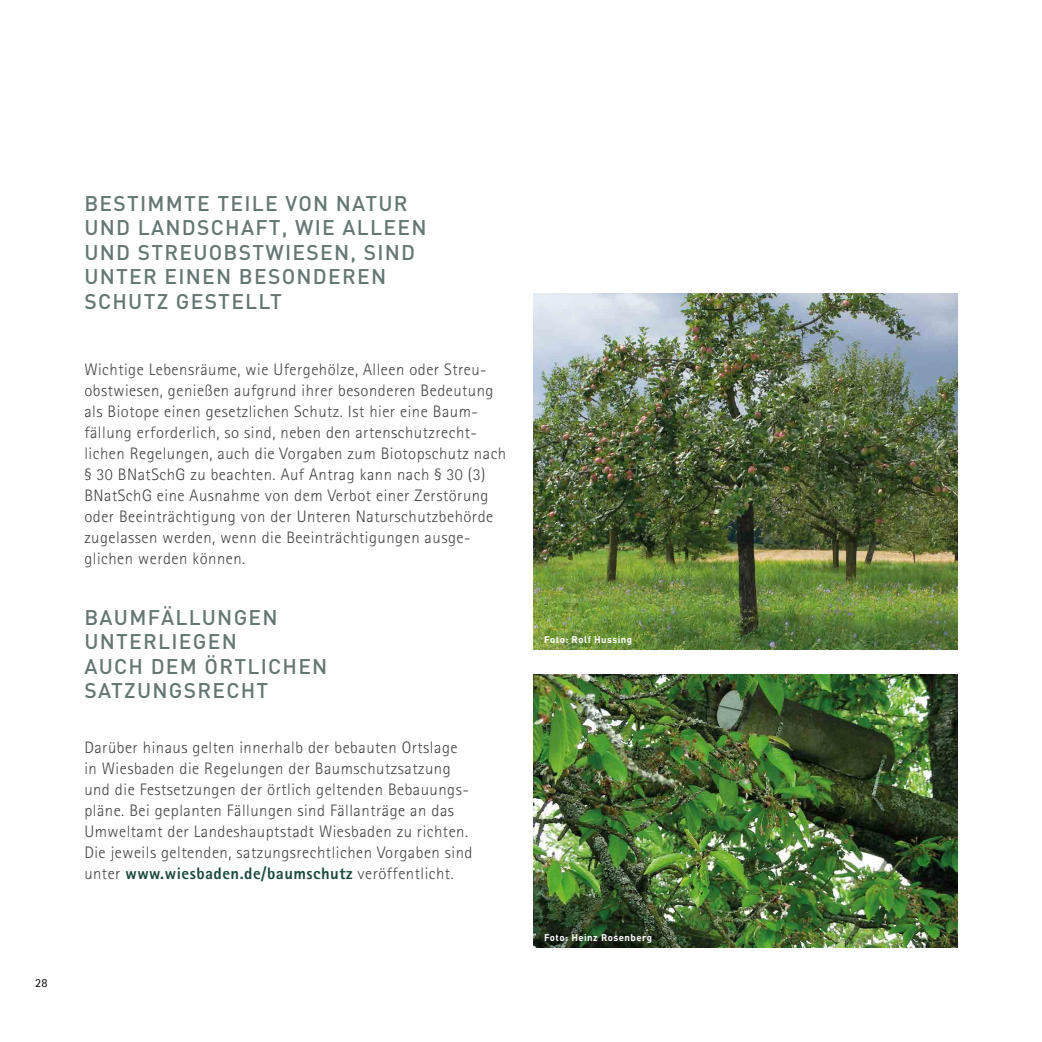
<style>
.page{position:relative;width:1042px;height:1042px;background:#fff}
.page>*{position:absolute;margin:0;border:0;box-sizing:border-box;transform-origin:0 0}
.t1{font:500 21px/24.5px "DIN";letter-spacing:.06em;color:#657773}
.t2{font:300 16.62px/21px "AT Rotis Sans Serif";letter-spacing:.03em;color:#434342}
.t3{font:12.25px "AT Rotis Sans Serif";color:#000}
.t4{font:700 9.62px "DIN";letter-spacing:.05em;color:#fff}
.s1{font-weight:800;color:#1b493f}
</style>
<div class="page">
<img style="left:533px;top:294px;width:424px;height:356px">
<img style="left:533px;top:674px;width:424px;height:273px">
<p class="t1" style="left:84px;top:190px;width:344px">BESTIMMTE TEILE VON NATUR<br>UND LANDSCHAFT, WIE ALLEEN<br>UND STREUOBSTWIESEN, SIND<br>UNTER EINEN BESONDEREN<br>SCHUTZ GESTELLT</p>
<p class="t2" style="left:84px;top:359px;width:423px">Wichtige Lebensräume, wie Ufergehölze, Alleen oder Streu&shy;obstwiesen, genießen aufgrund ihrer besonderen Bedeutung als Biotope einen gesetzlichen Schutz. Ist hier eine Baum&shy;fällung erforderlich, so sind, neben den artenschutzrecht&shy;lichen Regelungen, auch die Vorgaben zum Biotopschutz nach § 30 BNatSchG zu beachten. Auf Antrag kann nach § 30 (3)<br>BNatSchG eine Ausnahme von dem Verbot einer Zerstörung oder Beeinträchtigung von der Unteren Naturschutzbehörde zugelassen werden, wenn die Beeinträchtigungen ausge&shy;glichen werden können.</p>
<p class="t1" style="left:84px;top:604px;width:245px">BAUMFÄLLUNGEN<br>UNTERLIEGEN<br>AUCH DEM ÖRTLICHEN<br>SATZUNGSRECHT</p>
<p class="t2" style="left:84px;top:737px;width:390px">Darüber hinaus gelten innerhalb der bebauten Ortslage in Wiesbaden die Regelungen der Baumschutzsatzung und die Festsetzungen der örtlich geltenden Bebauungs&shy;pläne. Bei geplanten Fällungen sind Fällanträge an das Umweltamt der Landeshauptstadt Wiesbaden zu richten.<br>Die jeweils geltenden, satzungsrechtlichen Vorgaben sind unter <span class="s1">www.wiesbaden.de/baumschutz</span> veröffentlicht.</p>
<p class="t3" style="left:35px;top:976px;width:14px">28</p>
<p class="t4" style="left:544px;top:633px;width:89px">Foto: Rolf Hussing</p>
<p class="t4" style="left:544px;top:931px;width:110px">Foto: Heinz Rosenberg</p>
</div>
